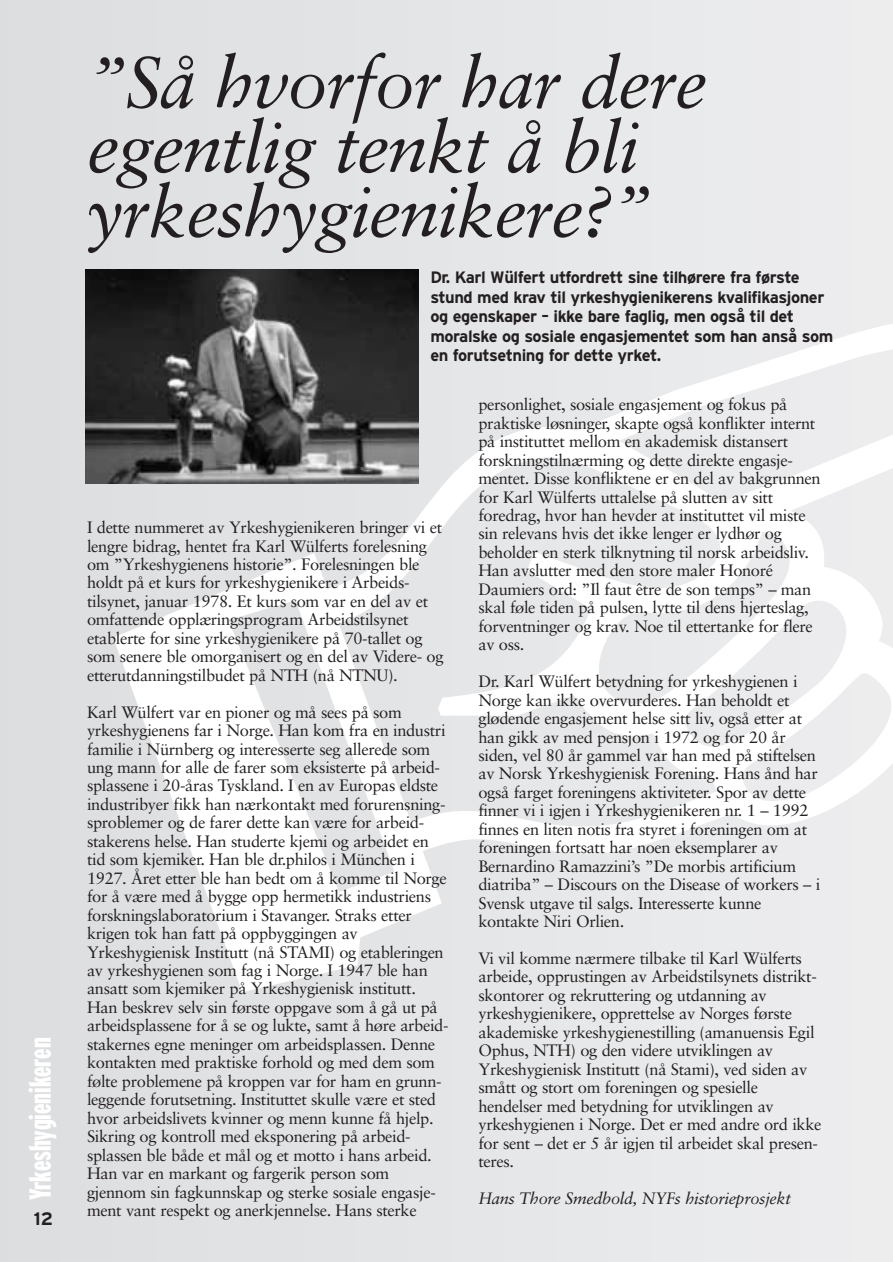
<style>
.page{position:relative;width:893px;height:1262px;background:#fff}
.page>*{position:absolute;margin:0;border:0;box-sizing:border-box;transform-origin:0 0}
.t1{font:italic 72px/64.5px "Sabon";letter-spacing:-.02em;color:#231f20}
.t2{font:900 extra-condensed 30.3px "Interstate";color:#fff}
.t3{font:700 18px "Interstate";color:#231f20}
.t4{font:16.5px/18.5px "Sabon";letter-spacing:-.02em;color:#231f20}
.t5{font:700 16.5px/19.5px "Interstate";letter-spacing:-.03em;color:#231f20}
.t6{font:italic 16.5px "Sabon";letter-spacing:-.02em;color:#231f20}
</style>
<div class="page">
<div style="left:0;top:0;width:892px;height:1261px;background:#e3e4e6"></div>
<svg style="left:113px;top:317px;width:779px;height:675px"></svg>
<img style="left:85px;top:269px;width:333px;height:214px">
<h2 class="t2" style="left:29px;top:1200px;width:164px;rotate:-90deg">Yrkeshygienikeren</h2>
<p class="t3" style="left:34px;top:1211px;width:21px">12</p>
<h1 class="t1" style="left:87px;top:56px;width:621px">”Så hvorfor har dere egentlig tenkt å bli yrkeshygienikere?”</h1>
<p class="t5" style="left:430px;top:269px;width:404px">Dr. Karl Wülfert utfordrett sine tilhørere fra første stund med krav til yrkeshygienikerens kvalifikasjoner og egenskaper – ikke bare faglig, men også til det moralske og sosiale engasjementet som han anså som en forutsetning for dette yrket.</p>
<p class="t4" style="left:87px;top:519px;width:358px">I dette nummeret av Yrkeshygienikeren bringer vi et lengre bidrag, hentet fra Karl Wülferts forelesning om ”Yrkeshygienens historie”. Forelesningen ble holdt på et kurs for yrkeshygienikere i Arbeids&shy;tilsynet, januar 1978. Et kurs som var en del av et omfattende opplæringsprogram Arbeidstilsynet etablerte for sine yrkeshygienikere på 70-tallet og som senere ble omorganisert og en del av Videre- og etterutdanningstilbudet på NTH (nå NTNU).</p>
<p class="t4" style="left:87px;top:704px;width:363px">Karl Wülfert var en pioner og må sees på som yrkeshygienens far i Norge. Han kom fra en industri familie i Nürnberg og interesserte seg allerede som ung mann for alle de farer som eksisterte på arbeid&shy;splassene i 20-åras Tyskland. I en av Europas eldste industribyer fikk han nærkontakt med forurensning&shy;sproblemer og de farer dette kan være for arbeid&shy;stakerens helse. Han studerte kjemi og arbeidet en tid som kjemiker. Han ble dr.philos i München i 1927. Året etter ble han bedt om å komme til Norge for å være med å bygge opp hermetikk industriens forskningslaboratorium i Stavanger. Straks etter krigen tok han fatt på oppbyggingen av Yrkeshygienisk Institutt (nå STAMI) og etableringen av yrkeshygienen som fag i Norge. I 1947 ble han ansatt som kjemiker på Yrkeshygienisk institutt.<br>Han beskrev selv sin første oppgave som å gå ut på arbeidsplassene for å se og lukte, samt å høre arbeid&shy;stakernes egne meninger om arbeidsplassen. Denne kontakten med praktiske forhold og med dem som følte problemene på kroppen var for ham en grunn&shy;leggende forutsetning. Instituttet skulle være et sted hvor arbeidslivets kvinner og menn kunne få hjelp.<br>Sikring og kontroll med eksponering på arbeid&shy;splassen ble både et mål og et motto i hans arbeid.<br>Han var en markant og fargerik person som gjennom sin fagkunnskap og sterke sosiale engasje&shy;ment vant respekt og anerkjennelse. Hans sterke</p>
<p class="t4" style="left:478px;top:397px;width:344px">personlighet, sosiale engasjement og fokus på praktiske løsninger, skapte også konflikter internt på instituttet mellom en akademisk distansert forskningstilnærming og dette direkte engasje&shy;mentet. Disse konfliktene er en del av bakgrunnen for Karl Wülferts uttalelse på slutten av sitt foredrag, hvor han hevder at instituttet vil miste sin relevans hvis det ikke lenger er lydhør og beholder en sterk tilknytning til norsk arbeidsliv.<br>Han avslutter med den store maler Honoré Daumiers ord: ”Il faut être de son temps” – man skal føle tiden på pulsen, lytte til dens hjerteslag, forventninger og krav. Noe til ettertanke for flere av oss.</p>
<p class="t4" style="left:478px;top:673px;width:343px">Dr. Karl Wülfert betydning for yrkeshygienen i Norge kan ikke overvurderes. Han beholdt et glødende engasjement helse sitt liv, også etter at han gikk av med pensjon i 1972 og for 20 år siden, vel 80 år gammel var han med på stiftelsen av Norsk Yrkeshygienisk Forening. Hans ånd har også farget foreningens aktiviteter. Spor av dette finner vi i igjen i Yrkeshygienikeren nr. 1 – 1992 finnes en liten notis fra styret i foreningen om at foreningen fortsatt har noen eksemplarer av Bernardino Ramazzini’s ”De morbis artificium diatriba” – Discours on the Disease of workers – i Svensk utgave til salgs. Interesserte kunne kontakte Niri Orlien.</p>
<p class="t4" style="left:478px;top:950px;width:344px">Vi vil komme nærmere tilbake til Karl Wülferts arbeide, opprustingen av Arbeidstilsynets distrikt&shy;skontorer og rekruttering og utdanning av yrkeshygienikere, opprettelse av Norges første akademiske yrkeshygienestilling (amanuensis Egil Ophus, NTH) og den videre utviklingen av Yrkeshygienisk Institutt (nå Stami), ved siden av smått og stort om foreningen og spesielle hendelser med betydning for utviklingen av yrkeshygienen i Norge. Det er med andre ord ikke for sent – det er 5 år igjen til arbeidet skal presen&shy;teres.</p>
<p class="t6" style="left:478px;top:1191px;width:314px">Hans Thore Smedbold, NYFs historieprosjekt</p>
</div>
